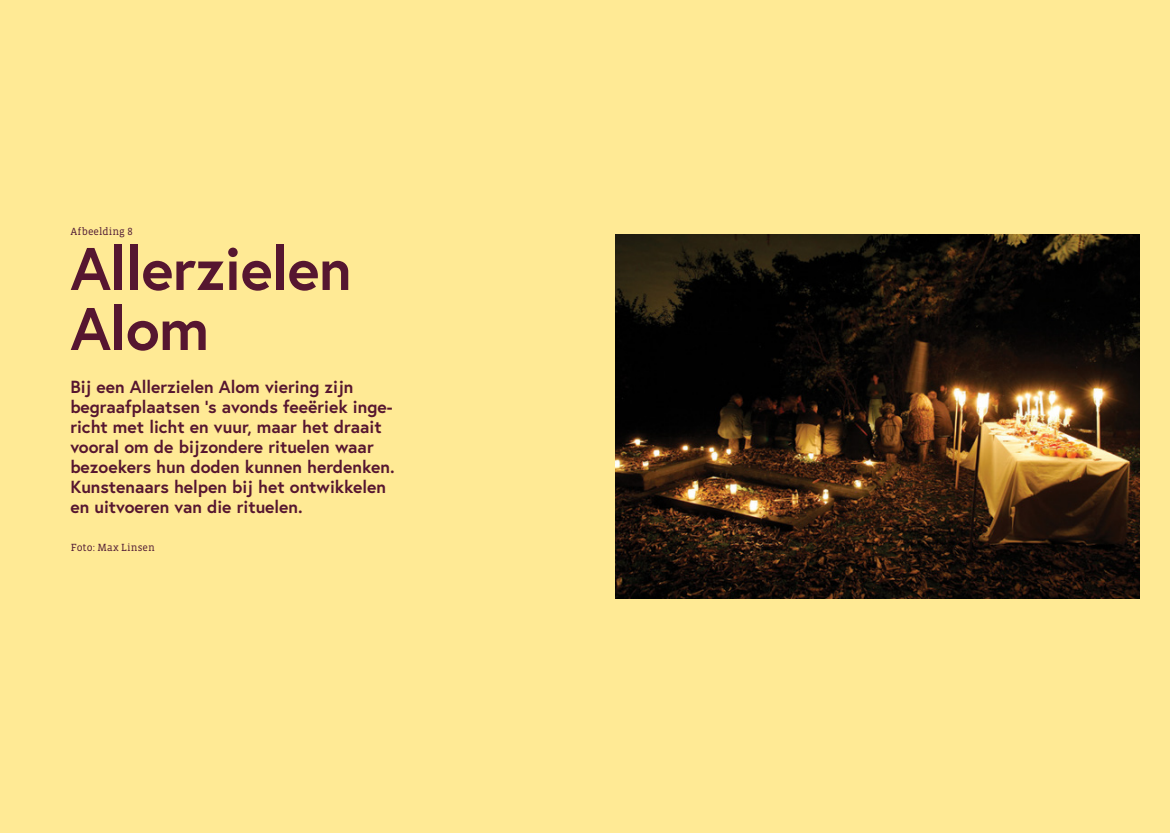
<style>
.page{position:relative;width:1170px;height:833px;background:#fff}
.page>*{position:absolute;margin:0;border:0;box-sizing:border-box;transform-origin:0 0}
.t1{font:700 60px/60px "Europa";letter-spacing:-.01em;color:#561630}
.t2{font:700 17.5px/20px "Europa";color:#561630}
.t3{font:10.62px "Vista Slab OTCE";letter-spacing:.01em;color:#511b35}
</style>
<div class="page">
<div style="left:0;top:0;width:1169px;height:833px;background:#ffea95"></div>
<img style="left:615px;top:234px;width:524px;height:365px">
<p class="t3" style="left:71px;top:225px;width:63px">Afbeelding 8</p>
<h1 class="t1" style="left:70px;top:237px;width:283px">Allerzielen<br>Alom</h1>
<p class="t2" style="left:70px;top:376px;width:326px">Bij een Allerzielen Alom viering zijn begraafplaatsen ‘s avonds feeëriek inge&shy;richt met licht en vuur, maar het draait vooral om de bijzondere rituelen waar bezoekers hun doden kunnen herdenken.<br>Kunstenaars helpen bij het ontwikkelen en uitvoeren van die rituelen.</p>
<p class="t3" style="left:71px;top:541px;width:85px">Foto: Max Linsen</p>
</div>
